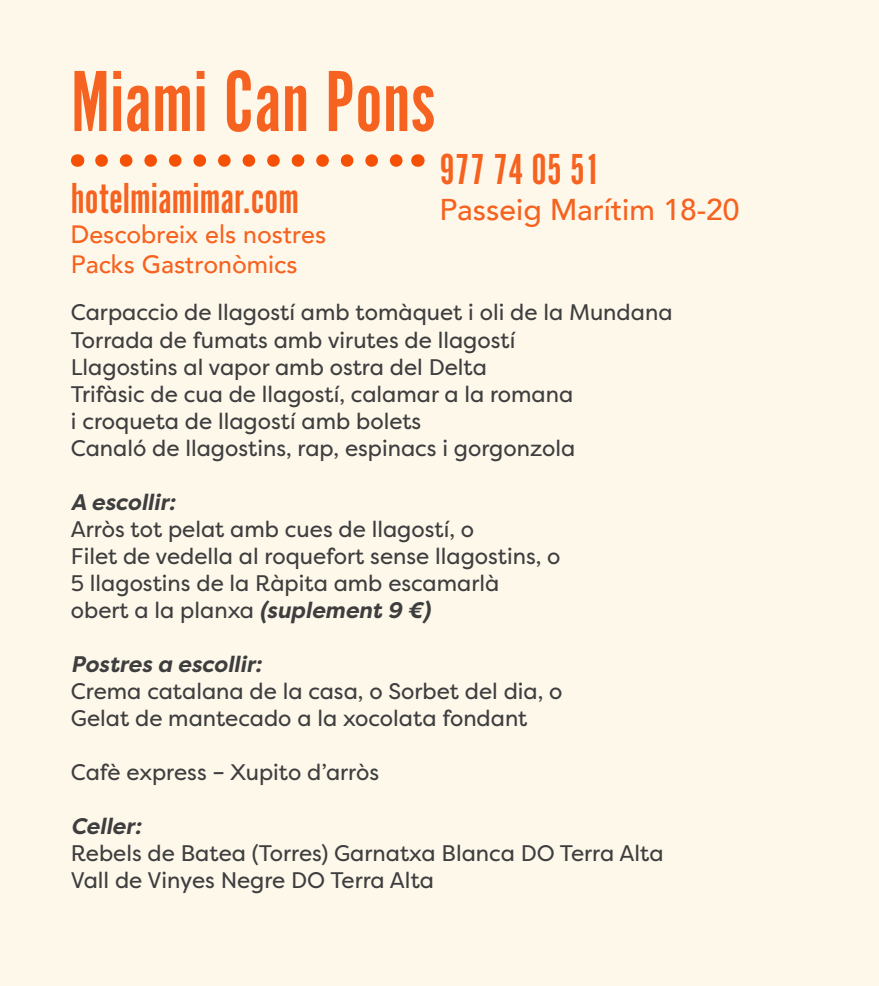
<style>
.page{position:relative;width:879px;height:986px;background:#fff}
.page>*{position:absolute;margin:0;border:0;box-sizing:border-box;transform-origin:0 0}
.t1{font:90px "Alternate Got No 1 D";color:#f6621f}
.t2{font:45px "Alternate Got No 1 D";color:#f6621f}
.t3{font:500 30px "Avenir";color:#f6621f}
.t4{font:500 25px/30px "Avenir";color:#f6621f}
.t5{font:22.5px/27px "Filson Pro";color:#3e3e3f}
.t6{font:italic 700 22.5px "Filson Pro";color:#3e3e3f}
.s1{font-weight:700;font-style:italic}
</style>
<div class="page">
<div style="left:0;top:0;width:879px;height:985px;background:#fef8eb"></div>
<svg style="left:101px;top:154px;width:302px;height:13px"></svg>
<svg style="left:77px;top:154px;width:1px;height:13px"></svg>
<svg style="left:417px;top:154px;width:1px;height:13px"></svg>
<p class="t1" style="left:71px;top:54px;width:366px">Miami Can Pons</p>
<p class="t2" style="left:71px;top:174px;width:230px">hotelmiamimar.com</p>
<p class="t4" style="left:71px;top:218px;width:257px">Descobreix els nostres<br>Packs Gastronòmics</p>
<p class="t2" style="left:439px;top:146px;width:163px">977 74 05 51</p>
<p class="t3" style="left:439px;top:184px;width:301px">Passeig Marítim 18-20</p>
<p class="t5" style="left:71px;top:298px;width:603px">Carpaccio de llagostí amb tomàquet i oli de la Mundana<br>Torrada de fumats amb virutes de llagostí</p>
<p class="t5" style="left:71px;top:352px;width:417px">Llagostins al vapor amb ostra del Delta</p>
<p class="t5" style="left:71px;top:379px;width:504px">Trifàsic de cua de llagostí, calamar a la romana</p>
<p class="t5" style="left:71px;top:406px;width:352px">i croqueta de llagostí amb bolets</p>
<p class="t5" style="left:71px;top:433px;width:506px">Canaló de llagostins, rap, espinacs i gorgonzola</p>
<p class="t6" style="left:71px;top:487px;width:106px">A escollir:</p>
<p class="t5" style="left:71px;top:514px;width:405px">Arròs tot pelat amb cues de llagostí, o</p>
<p class="t5" style="left:71px;top:541px;width:491px">Filet de vedella al roquefort sense llagostins, o</p>
<p class="t5" style="left:71px;top:568px;width:430px">5 llagostins de la Ràpita amb escamarlà</p>
<p class="t5" style="left:71px;top:595px;width:361px">obert a la planxa <span class="s1">(suplement 9 €)</span></p>
<p class="t6" style="left:71px;top:649px;width:192px">Postres a escollir:</p>
<p class="t5" style="left:71px;top:676px;width:493px">Crema catalana de la casa, o Sorbet del dia, o</p>
<p class="t5" style="left:71px;top:703px;width:458px">Gelat de mantecado a la xocolata fondant</p>
<p class="t5" style="left:71px;top:757px;width:310px">Cafè express – Xupito d’arròs</p>
<p class="t6" style="left:71px;top:811px;width:72px">Celler:</p>
<p class="t5" style="left:71px;top:838px;width:594px">Rebels de Batea (Torres) Garnatxa Blanca DO Terra Alta</p>
<p class="t5" style="left:71px;top:865px;width:365px">Vall de Vinyes Negre DO Terra Alta</p>
</div>
